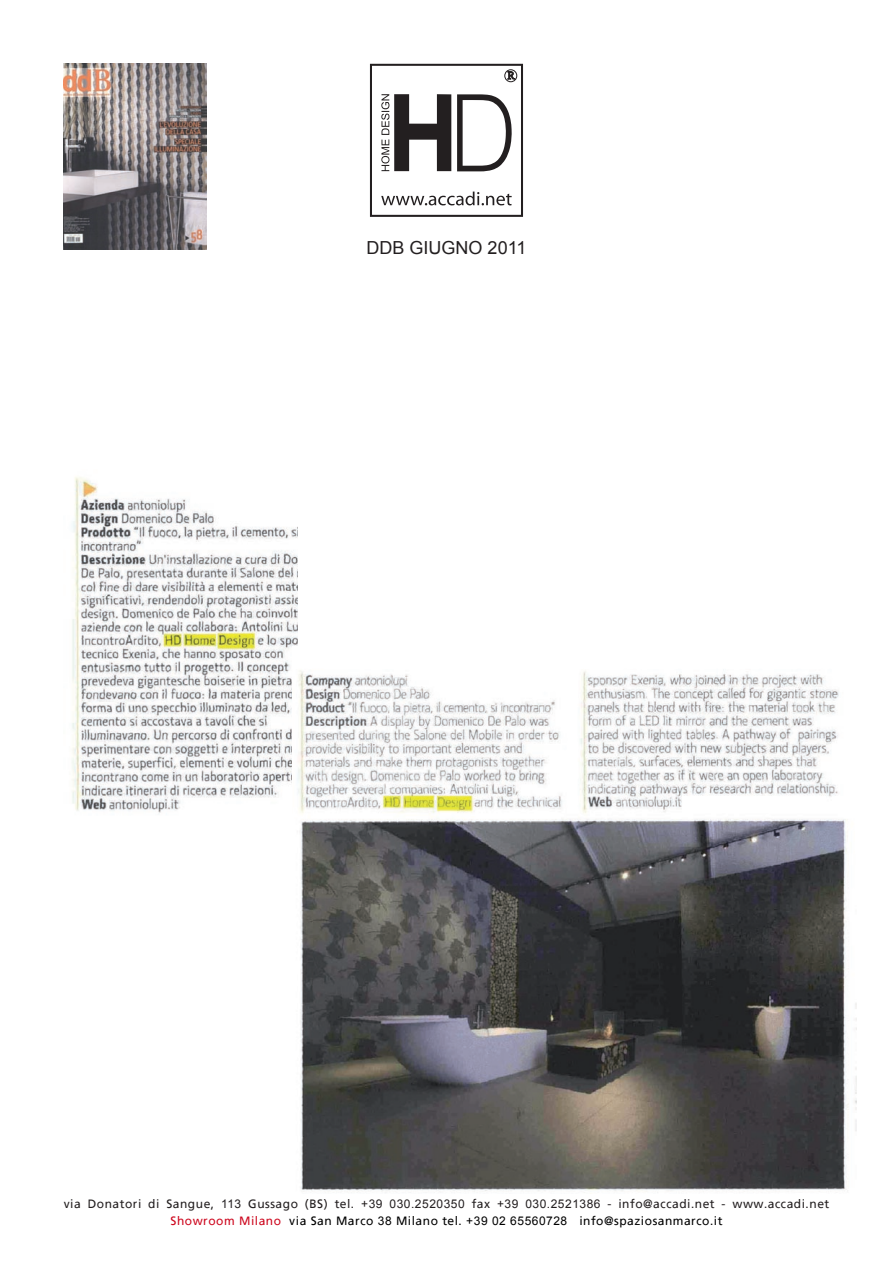
<style>
.page{position:relative;width:893px;height:1263px;background:#fff}
.page>*{position:absolute;margin:0;border:0;box-sizing:border-box;transform-origin:0 0}
.t1{font:18px "Arial";color:#231f20}
.t2{font:12px "Frutiger Linotype";letter-spacing:.045em;color:#231f20}
.t3{font:12px "Frutiger Linotype";letter-spacing:.045em;color:#000}
.s1{font-family:"Arial"}
.s2{color:#cd071e}
</style>
<div class="page">
<div style="left:370px;top:64px;width:153px;height:153px;border:2px solid #231f20"></div>
<svg style="left:457px;top:94px;width:55px;height:77px"></svg>
<svg style="left:381px;top:94px;width:70px;height:77px"></svg>
<svg style="left:381px;top:192px;width:131px;height:13px"></svg>
<div style="left:504px;top:69px;width:13px;height:13px;border:1px solid #231f20;border-radius:50%"></div>
<svg style="left:507px;top:71px;width:8px;height:8px"></svg>
<img style="left:64px;top:64px;width:143px;height:186px">
<img style="left:72px;top:477px;width:225px;height:336px">
<img style="left:292px;top:646px;width:564px;height:546px">
<h1 class="t1" style="left:367px;top:235px;width:161px">DDB GIUGNO 2011</h1>
<p class="t2" style="left:64px;top:1197px;width:767px">via Donatori di Sangue, <span class="s1">113</span> Gussago (BS) tel. <span class="s1">+39 030.2520350</span> fax <span class="s1">+39 030.2521386</span> - info@accadi.net - www.accadi.net</p>
<p class="t3" style="left:170px;top:1213px;width:553px"><span class="s2">Showroom Milano</span> via San Marco <span class="s1">38</span> Milano tel. <span class="s1">+39 02 65560728</span> info@spaziosanmarco.it</p>
</div>
